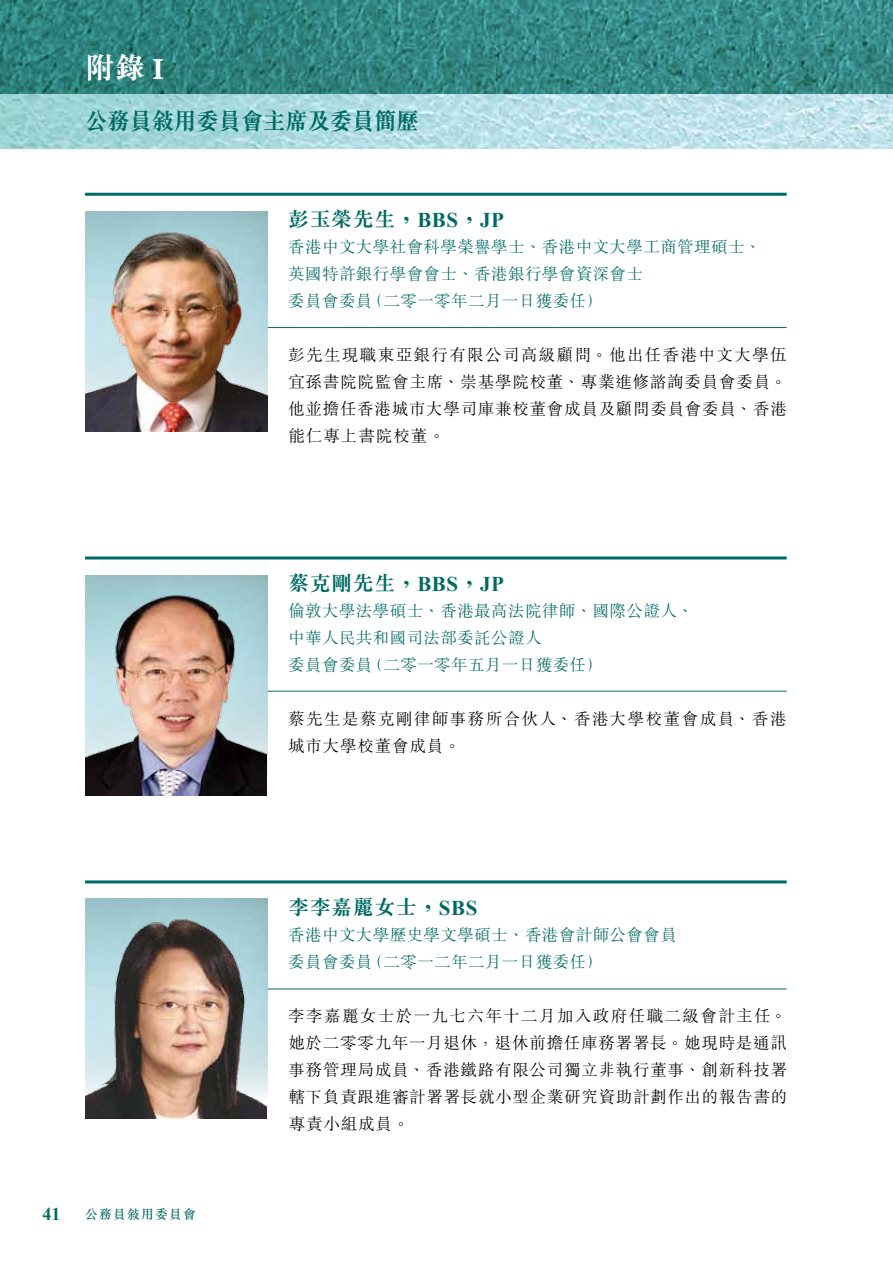
<style>
.page{position:relative;width:893px;height:1263px;background:#fff}
.page>*{position:absolute;margin:0;border:0;box-sizing:border-box;transform-origin:0 0}
.t1{font:700 30px "M Sung HK";color:#fff}
.t2{font:700 24px "M Sung HK";letter-spacing:-.025em;color:#006a64;scale:.95 1}
.t3{font:700 21px "M Sung HK";letter-spacing:.025em;color:#006a64}
.t4{font:700 18px "Times New Roman";color:#006a64}
.t5{font:300 16.5px/27px "M Sung HK";letter-spacing:.045em;color:#000;text-align:justify}
.t6{font:300 16.5px/27px "M Sung HK";letter-spacing:.025em;color:#006a64}
.t7{font:300 16.5px/27px "M Sung HK";letter-spacing:.09em;color:#000}
.t8{font:500 12.75px "M Sung HK";letter-spacing:.1em;color:#006a64}
.s1{font-family:"Times New Roman"}
</style>
<div class="page">
<img style="left:0;top:94px;width:893px;height:55px">
<img style="left:0;top:0;width:893px;height:94px">
<hr style="left:85px;top:880px;width:702px;height:3px;background:#006a64">
<hr style="left:85px;top:988px;width:702px;height:1px;background:#006a64">
<img style="left:85px;top:899px;width:182px;height:220px">
<img style="left:85px;top:917px;width:181px;height:201px">
<hr style="left:85px;top:193px;width:702px;height:3px;background:#006a64">
<hr style="left:85px;top:327px;width:702px;height:1px;background:#006a64">
<img style="left:85px;top:229px;width:182px;height:203px">
<hr style="left:85px;top:556px;width:702px;height:3px;background:#006a64">
<hr style="left:85px;top:691px;width:702px;height:1px;background:#006a64">
<img style="left:85px;top:575px;width:182px;height:220px">
<img style="left:85px;top:592px;width:181px;height:203px">
<h1 class="t1" style="left:85px;top:53px;width:80px">附錄 I</h1>
<h2 class="t2" style="left:85px;top:109px;width:353px">公務員敍用委員會主席及委員簡歷</h2>
<p class="t3" style="left:288px;top:209px;width:217px">彭玉榮先生，<span class="s1">BBS</span>，<span class="s1">JP</span></p>
<p class="t6" style="left:288px;top:233px;width:475px">香港中文大學社會科學榮譽學士、香港中文大學工商管理碩士、英國特許銀行學會會士、香港銀行學會資深會士<br>委員會委員（二零一零年二月一日獲委任）</p>
<p class="t5" style="left:288px;top:341px;width:500px">彭先生現職東亞銀行有限公司高級顧問。他出任香港中文大學伍宜孫書院院監會主席、崇基學院校董、專業進修諮詢委員會委員。他並擔任香港城市大學司庫兼校董會成員及顧問委員會委員、香港能仁專上書院校董。</p>
<p class="t3" style="left:288px;top:573px;width:217px">蔡克剛先生，<span class="s1">BBS</span>，<span class="s1">JP</span></p>
<p class="t6" style="left:288px;top:596px;width:407px">倫敦大學法學碩士、香港最高法院律師、國際公證人、中華人民共和國司法部委託公證人<br>委員會委員（二零一零年五月一日獲委任）</p>
<p class="t7" style="left:288px;top:704px;width:500px">蔡先生是蔡克剛律師事務所合伙人、香港大學校董會成員、香港城市大學校董會成員。</p>
<p class="t4" style="left:43px;top:1202px;width:19px">41</p>
<p class="t8" style="left:85px;top:1206px;width:112px">公務員敍用委員會</p>
<p class="t3" style="left:288px;top:897px;width:191px">李李嘉麗女士，<span class="s1">SBS</span></p>
<p class="t6" style="left:288px;top:920px;width:390px">香港中文大學歷史學文學碩士、香港會計師公會會員委員會委員（二零一二年二月一日獲委任）</p>
<p class="t5" style="left:288px;top:1001px;width:500px">李李嘉麗女士於一九七六年十二月加入政府任職二級會計主任。她於二零零九年一月退休，退休前擔任庫務署署長。她現時是通訊事務管理局成員、香港鐵路有限公司獨立非執行董事、創新科技署轄下負責跟進審計署署長就小型企業研究資助計劃作出的報告書的專責小組成員。</p>
</div>
